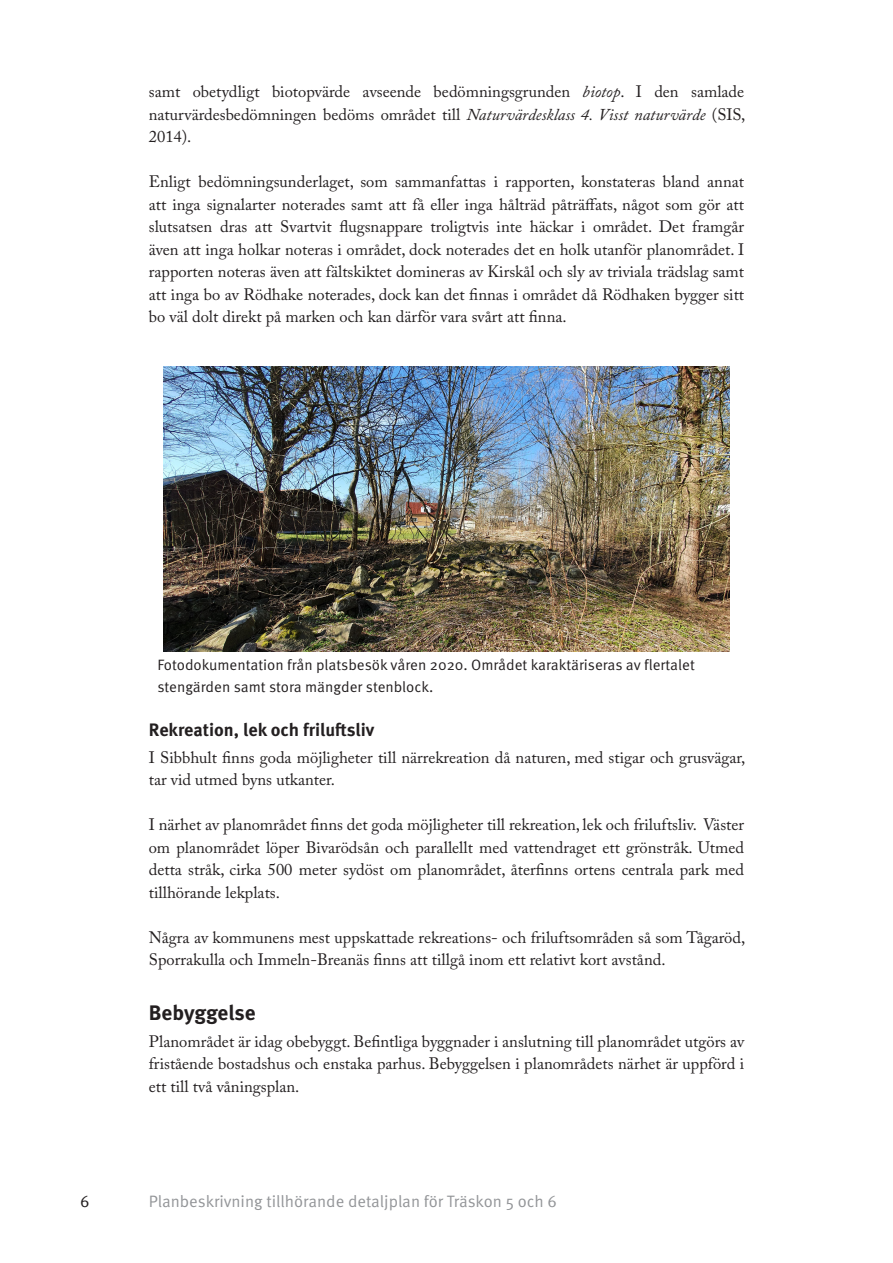
<style>
.page{position:relative;width:893px;height:1263px;background:#fff}
.page>*{position:absolute;margin:0;border:0;box-sizing:border-box;transform-origin:0 0}
.Underrubrik_1{font:700 21px "Meta OT";letter-spacing:-.005em;color:#231f20}
.Underrubrik_1-2{font:700 18px "Meta OT";color:#231f20}
.Brödtext{font:16.5px/22.5px "Adobe Caslon Pro";color:#231f20;text-align:justify}
.Underrubrik_1-3{font:16.5px/22.5px "Adobe Caslon Pro";color:#231f20;text-align:justify}
.t1{font:16.5px "Meta OT Norm";color:#939598}
.t2{font:16.5px "Meta OT Norm";color:#231f20}
.Bildtext{font:15px/22.5px "Meta OT Norm";color:#231f20}
.s1{font-style:italic}
</style>
<div class="page">
<img style="left:164px;top:366px;width:565px;height:286px">
<p class="Brödtext" style="left:149px;top:80px;width:598px">samt obetydligt biotopvärde avseende bedömningsgrunden <span class="s1">biotop</span>. I den samlade naturvärdesbedömningen bedöms området till <span class="s1">Naturvärdesklass 4. Visst naturvärde</span> (SIS, 2014).</p>
<p class="Brödtext" style="left:149px;top:170px;width:597px">Enligt bedömningsunderlaget, som sammanfattas i rapporten, konstateras bland annat att inga signalarter noterades samt att få eller inga hålträd påträffats, något som gör att slutsatsen dras att Svartvit flugsnappare troligtvis inte häckar i området. Det framgår även att inga holkar noteras i området, dock noterades det en holk utanför planområdet. I rapporten noteras även att fältskiktet domineras av Kirskål och sly av triviala trädslag samt att inga bo av Rödhake noterades, dock kan det finnas i området då Rödhaken bygger sitt bo väl dolt direkt på marken och kan därför vara svårt att finna.</p>
<p class="Bildtext" style="left:157px;top:654px;width:539px">Fotodokumentation från platsbesök våren 2020. Området karaktäriseras av flertalet stengärden samt stora mängder stenblock.</p>
<p class="Underrubrik_1-2" style="left:149px;top:718px;width:227px">Rekreation, lek och friluftsliv</p>
<p class="Brödtext" style="left:149px;top:746px;width:598px">I Sibbhult finns goda möjligheter till närrekreation då naturen, med stigar och grusvägar, tar vid utmed byns utkanter.</p>
<p class="Brödtext" style="left:149px;top:813px;width:597px">I närhet av planområdet finns det goda möjligheter till rekreation, lek och friluftsliv. Väster om planområdet löper Bivarödsån och parallellt med vattendraget ett grönstråk. Utmed detta stråk, cirka 500 meter sydöst om planområdet, återfinns ortens centrala park med tillhörande lekplats.</p>
<p class="Brödtext" style="left:149px;top:926px;width:598px">Några av kommunens mest uppskattade rekreations- och friluftsområden så som Tågaröd,<br>Sporrakulla och Immeln-Breanäs finns att tillgå inom ett relativt kort avstånd.</p>
<p class="Underrubrik_1" style="left:149px;top:999px;width:108px">Bebyggelse</p>
<p class="Underrubrik_1-3" style="left:149px;top:1030px;width:597px">Planområdet är idag obebyggt. Befintliga byggnader i anslutning till planområdet utgörs av fristående bostadshus och enstaka parhus. Bebyggelsen i planområdets närhet är uppförd i ett till två våningsplan.</p>
<p class="t2" style="left:80px;top:1191px;width:11px">6</p>
<p class="t1" style="left:149px;top:1191px;width:410px">Planbeskrivning tillhörande detaljplan för Träskon 5 och 6</p>
</div>
